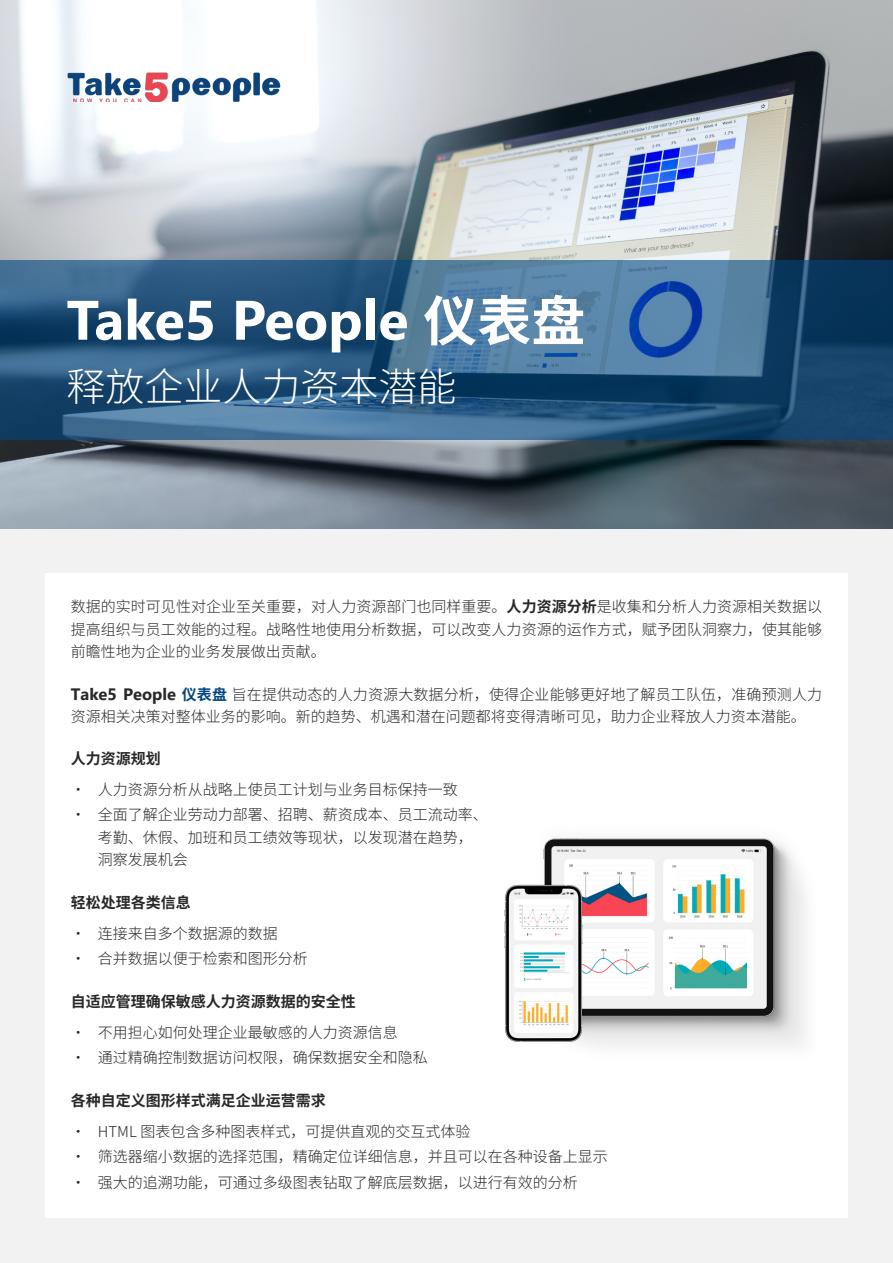
<style>
.page{position:relative;width:893px;height:1263px;background:#fff}
.page>*{position:absolute;margin:0;border:0;box-sizing:border-box;transform-origin:0 0}
.t1{font:700 55.5px "Segoe UI";color:#fff}
.t2{font:300 39px "Source Han Sans CN";color:#fff}
.t3{font:300 15px/22.5px "Source Han Sans CN";color:#282828}
.t4{font:700 15px "Source Han Sans CN";color:#282828}
.s1{font-family:"Source Han Sans CN";font-size:54px}
.s2{font-weight:700}
.s3{font-family:"Segoe UI";font-weight:700;font-size:16.5px}
.s4{font-weight:700;color:#004680}
</style>
<div class="page">
<div style="left:0;top:463px;width:893px;height:800px;background:#f2f2f2"></div>
<img style="left:0;top:0;width:893px;height:528px">
<img style="left:67px;top:68px;width:215px;height:34px">
<svg style="left:0;top:261px;width:893px;height:179px;background:#2f5d84"></svg>
<div style="left:45px;top:573px;width:803px;height:645px;background:#fff"></div>
<img style="left:504px;top:838px;width:302px;height:209px">
<h1 class="t1" style="left:67px;top:268px;width:520px">Take5 People <span class="s1">仪表盘</span></h1>
<h2 class="t2" style="left:67px;top:365px;width:392px">释放企业人力资本潜能</h2>
<p class="t3" style="left:71px;top:596px;width:753px;text-align:justify">数据的实时可见性对企业至关重要，对人力资源部门也同样重要。<span class="s2">人力资源分析</span>是收集和分析人力资源相关数据以提高组织与员工效能的过程。战略性地使用分析数据，可以改变人力资源的运作方式，赋予团队洞察力，使其能够前瞻性地为企业的业务发展做出贡献。</p>
<p class="t3" style="left:71px;top:684px;width:753px;line-height:21.8px"><span class="s3">Take5 People</span> <span class="s4">仪表盘</span> 旨在提供动态的人力资源大数据分析，使得企业能够更好地了解员工队伍，准确预测人力资源相关决策对整体业务的影响。新的趋势、机遇和潜在问题都将变得清晰可见，助力企业释放人力资本潜能。</p>
<p class="t4" style="left:71px;top:750px;width:91px">人力资源规划</p>
<p class="t3" style="left:71px;top:778px;width:388px">• 人力资源分析从战略上使员工计划与业务目标保持一致</p>
<p class="t3" style="left:98px;top:804px;width:391px;text-indent:-27px">• 全面了解企业劳动力部署、招聘、薪资成本、员工流动率、考勤、休假、加班和员工绩效等现状，以发现潜在趋势，洞察发展机会</p>
<p class="t4" style="left:71px;top:894px;width:121px">轻松处理各类信息</p>
<p class="t3" style="left:71px;top:922px;width:208px">• 连接来自多个数据源的数据</p>
<p class="t3" style="left:71px;top:948px;width:238px">• 合并数据以便于检索和图形分析</p>
<p class="t4" style="left:71px;top:993px;width:286px">自适应管理确保敏感人力资源数据的安全性</p>
<p class="t3" style="left:71px;top:1021px;width:328px">• 不用担心如何处理企业最敏感的人力资源信息</p>
<p class="t3" style="left:71px;top:1047px;width:358px">• 通过精确控制数据访问权限，确保数据安全和隐私</p>
<p class="t4" style="left:71px;top:1092px;width:256px">各种自定义图形样式满足企业运营需求</p>
<p class="t3" style="left:71px;top:1120px;width:401px">• HTML 图表包含多种图表样式，可提供直观的交互式体验</p>
<p class="t3" style="left:71px;top:1146px;width:538px">• 筛选器缩小数据的选择范围，精确定位详细信息，并且可以在各种设备上显示</p>
<p class="t3" style="left:71px;top:1171px;width:508px">• 强大的追溯功能，可通过多级图表钻取了解底层数据，以进行有效的分析</p>
</div>
